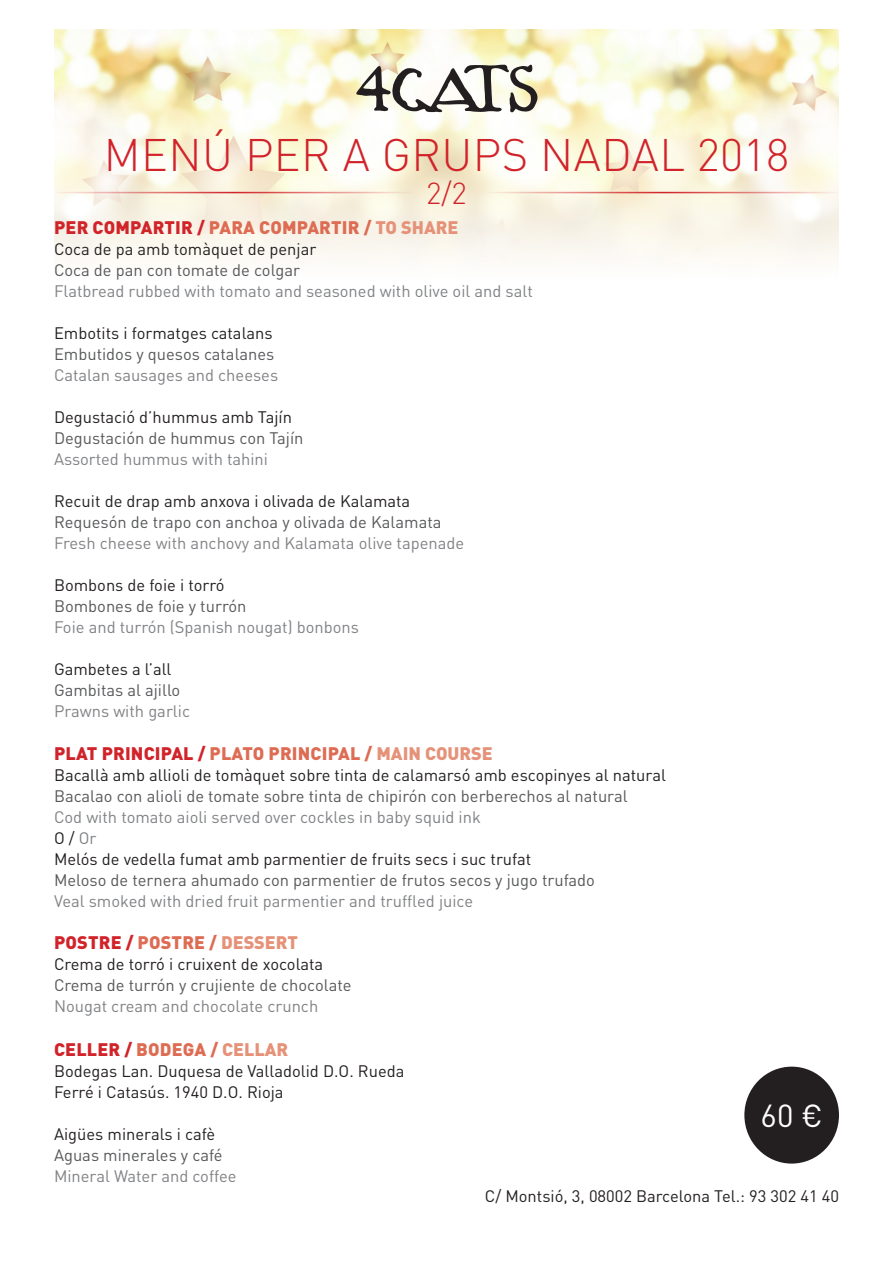
<style>
.page{position:relative;width:893px;height:1263px;background:#fff}
.page>*{position:absolute;margin:0;border:0;box-sizing:border-box;transform-origin:0 0}
.t1{font:300 45px "DIN Pro";letter-spacing:.01em;color:#d1232a}
.t2{font:31.5px "DIN Pro";color:#fff}
.t3{font:300 30px "DIN Pro";color:#d1232a}
.t4{font:900 18px "DIN Pro";letter-spacing:.01em;color:#dd6c53}
.t5{font:900 18px "DIN Pro";letter-spacing:.01em;color:#d1232a}
.t6{font:16.5px "DIN Pro";color:#231f20}
.t7{font:16.5px "DIN Pro";color:#808285}
.t8{font:16.5px "DIN Pro";color:#57585a}
.s1{color:#d1232a}
.s2{color:#e59279}
.s3{color:#808285}
.s4{color:#dd6c53}
</style>
<div class="page">
<img style="left:54px;top:30px;width:785px;height:231px">
<hr style="left:54px;top:192px;width:358px;height:1px;background:#d1232a">
<hr style="left:487px;top:192px;width:352px;height:1px;background:#d1232a">
<svg style="left:356px;top:63px;width:182px;height:50px"></svg>
<div style="left:744px;top:1067px;width:95px;height:96px;background:#231f20;border-radius:50%"></div>
<p class="t1" style="left:104px;top:124px;width:687px">MENÚ PER A GRUPS NADAL 2018</p>
<p class="t3" style="left:426px;top:173px;width:42px">2/2</p>
<p class="t4" style="left:54px;top:215px;width:406px"><span class="s1">PER COMPARTIR /</span> PARA COMPARTIR / <span class="s2">TO SHARE</span></p>
<p class="t6" style="left:54px;top:238px;width:264px">Coca de pa amb tomàquet de penjar</p>
<p class="t8" style="left:54px;top:259px;width:248px">Coca de pan con tomate de colgar</p>
<p class="t7" style="left:54px;top:280px;width:480px">Flatbread rubbed with tomato and seasoned with olive oil and salt</p>
<p class="t6" style="left:54px;top:322px;width:220px">Embotits i formatges catalans</p>
<p class="t8" style="left:54px;top:343px;width:222px">Embutidos y quesos catalanes</p>
<p class="t7" style="left:54px;top:364px;width:226px">Catalan sausages and cheeses</p>
<p class="t6" style="left:54px;top:406px;width:240px">Degustació d’hummus amb Tajín</p>
<p class="t8" style="left:54px;top:427px;width:251px">Degustación de hummus con Tajín</p>
<p class="t7" style="left:54px;top:448px;width:216px">Assorted hummus with tahini</p>
<p class="t6" style="left:54px;top:490px;width:358px">Recuit de drap amb anxova i olivada de Kalamata</p>
<p class="t8" style="left:54px;top:511px;width:389px">Requesón de trapo con anchoa y olivada de Kalamata</p>
<p class="t7" style="left:54px;top:532px;width:412px">Fresh cheese with anchovy and Kalamata olive tapenade</p>
<p class="t6" style="left:54px;top:574px;width:172px">Bombons de foie i torró</p>
<p class="t8" style="left:54px;top:595px;width:194px">Bombones de foie y turrón</p>
<p class="t7" style="left:54px;top:616px;width:306px">Foie and turrón (Spanish nougat) bonbons</p>
<p class="t6" style="left:54px;top:658px;width:119px">Gambetes a l’all</p>
<p class="t8" style="left:54px;top:679px;width:128px">Gambitas al ajillo</p>
<p class="t7" style="left:54px;top:700px;width:138px">Prawns with garlic</p>
<p class="t4" style="left:54px;top:741px;width:440px"><span class="s1">PLAT PRINCIPAL /</span> PLATO PRINCIPAL / <span class="s2">MAIN COURSE</span></p>
<p class="t6" style="left:54px;top:763px;width:613px">Bacallà amb allioli de tomàquet sobre tinta de calamarsó amb escopinyes al natural</p>
<p class="t8" style="left:54px;top:784px;width:575px">Bacalao con alioli de tomate sobre tinta de chipirón con berberechos al natural</p>
<p class="t7" style="left:54px;top:805px;width:428px">Cod with tomato aioli served over cockles in baby squid ink</p>
<p class="t6" style="left:54px;top:826px;width:44px">O / <span class="s3">Or</span></p>
<p class="t6" style="left:54px;top:847px;width:479px">Melós de vedella fumat amb parmentier de fruits secs i suc trufat</p>
<p class="t8" style="left:54px;top:868px;width:542px">Meloso de ternera ahumado con parmentier de frutos secos y jugo trufado</p>
<p class="t7" style="left:54px;top:889px;width:421px">Veal smoked with dried fruit parmentier and truffled juice</p>
<p class="t5" style="left:54px;top:930px;width:246px">POSTRE / <span class="s4">POSTRE /</span> <span class="s2">DESSERT</span></p>
<p class="t6" style="left:54px;top:953px;width:271px">Crema de torró i cruixent de xocolata</p>
<p class="t8" style="left:54px;top:974px;width:299px">Crema de turrón y crujiente de chocolate</p>
<p class="t7" style="left:54px;top:995px;width:266px">Nougat cream and chocolate crunch</p>
<p class="t5" style="left:54px;top:1037px;width:236px">CELLER / <span class="s4">BODEGA /</span> <span class="s2">CELLAR</span></p>
<p class="t6" style="left:54px;top:1059px;width:352px">Bodegas Lan. Duquesa de Valladolid D.O. Rueda</p>
<p class="t6" style="left:54px;top:1080px;width:231px">Ferré i Catasús. 1940 D.O. Rioja</p>
<p class="t6" style="left:54px;top:1122px;width:163px">Aigües minerals i cafè</p>
<p class="t8" style="left:54px;top:1143px;width:170px">Aguas minerales y café</p>
<p class="t7" style="left:54px;top:1164px;width:184px">Mineral Water and coffee</p>
<p class="t2" style="left:761px;top:1094px;width:64px">60 €</p>
<p class="t6" style="left:485px;top:1184px;width:356px">C/ Montsió, 3, 08002 Barcelona Tel.: 93 302 41 40</p>
</div>
